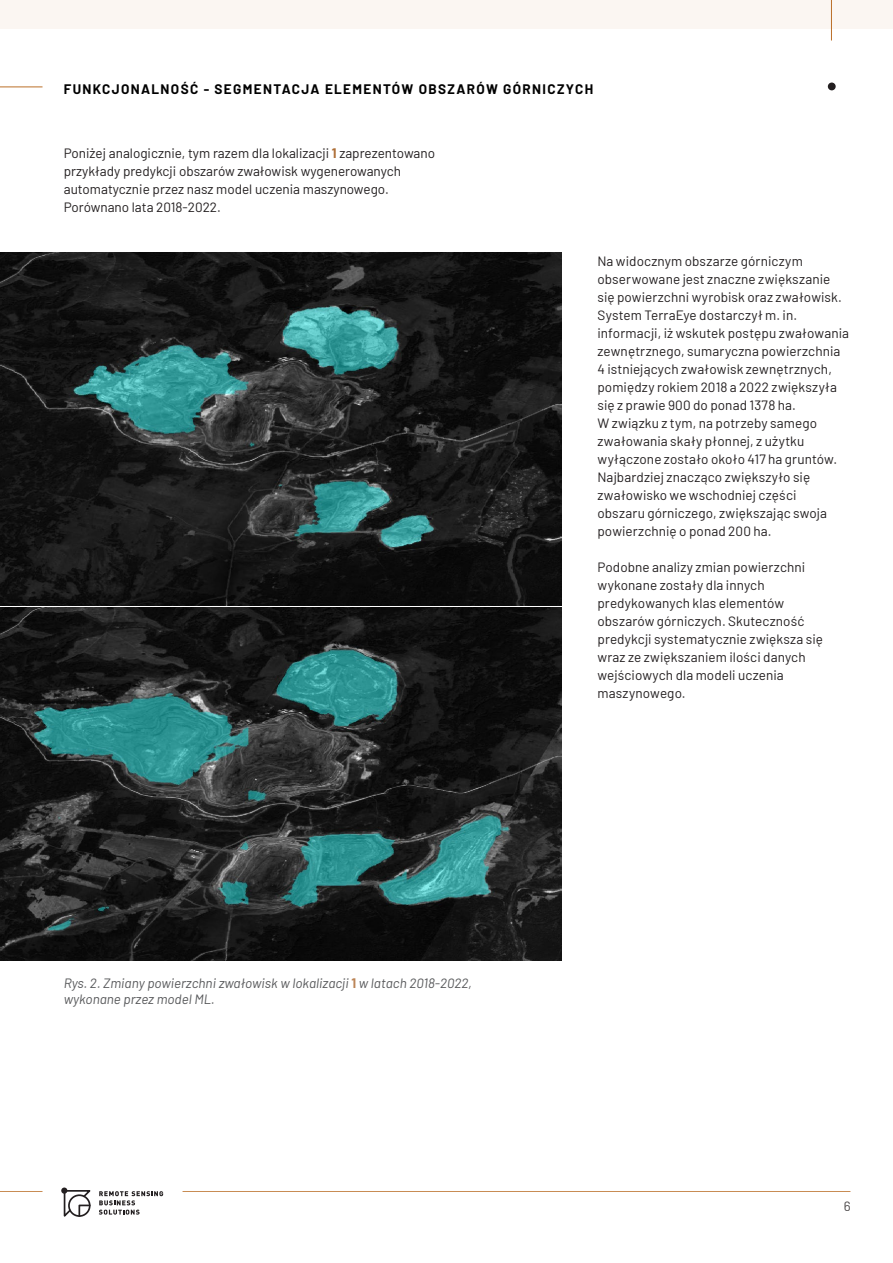
<style>
.page{position:relative;width:893px;height:1263px;background:#fff}
.page>*{position:absolute;margin:0;border:0;box-sizing:border-box;transform-origin:0 0}
.t1{font:13.5px/18px "Barlow";letter-spacing:.005em;color:#231f20}
.t2{font:italic 13.5px/16.2px "Barlow";color:#57585a}
.t3{font:700 13.5px "Barlow";letter-spacing:.1em;color:#000}
.s1{font-weight:700;color:#ae6f37}
.s2{font-weight:700;font-style:normal;color:#bc8557}
</style>
<div class="page">
<img style="left:0;top:252px;width:561px;height:353px">
<img style="left:0;top:608px;width:561px;height:353px">
<hr style="left:0;top:1191px;width:43px;height:1px;background:#bb6f28">
<hr style="left:183px;top:1191px;width:667px;height:1px;background:#bb6f28">
<svg style="left:61px;top:1187px;width:6px;height:7px"></svg>
<svg style="left:63px;top:1189px;width:100px;height:28px"></svg>
<hr style="left:831px;top:0;width:1px;height:41px;background:#bb6f28">
<div style="left:828px;top:83px;width:8px;height:7px;background:#231f20;border-radius:50%"></div>
<hr style="left:0;top:87px;width:43px;height:1px;background:#bb6f28">
<div style="left:0;top:0;width:893px;height:28px;background:#fbf6f2"></div>
<p class="t3" style="left:64px;top:79px;width:531px">FUNKCJONALNOŚĆ - SEGMENTACJA ELEMENTÓW OBSZARÓW GÓRNICZYCH</p>
<p class="t1" style="left:64px;top:143px;width:373px">Poniżej analogicznie, tym razem dla lokalizacji <span class="s1">1</span> zaprezentowano przykłady predykcji obszarów zwałowisk wygenerowanych automatycznie przez nasz model uczenia maszynowego.<br>Porównano lata 2018-2022.</p>
<p class="t2" style="left:64px;top:973px;width:410px">Rys. 2. Zmiany powierzchni zwałowisk w lokalizacji <span class="s2">1</span> w latach 2018-2022, wykonane przez model ML.</p>
<p class="t1" style="left:597px;top:251px;width:253px">Na widocznym obszarze górniczym obserwowane jest znaczne zwiększanie się powierzchni wyrobisk oraz zwałowisk.<br>System TerraEye dostarczył m. in. informacji, iż wskutek postępu zwałowania zewnętrznego, sumaryczna powierzchnia 4 istniejących zwałowisk zewnętrznych, pomiędzy rokiem 2018 a 2022 zwiększyła się z prawie 900 do ponad 1378 ha.<br>W związku z tym, na potrzeby samego zwałowania skały płonnej, z użytku wyłączone zostało około 417 ha gruntów.<br>Najbardziej znacząco zwiększyło się zwałowisko we wschodniej części<br>obszaru górniczego, zwiększając swoja powierzchnię o ponad 200 ha.</p>
<p class="t1" style="left:597px;top:557px;width:227px">Podobne analizy zmian powierzchni wykonane zostały dla innych predykowanych klas elementów obszarów górniczych. Skuteczność predykcji systematycznie zwiększa się wraz ze zwiększaniem ilości danych wejściowych dla modeli uczenia maszynowego.</p>
<p class="t1" style="left:843px;top:1196px;width:8px">6</p>
</div>
